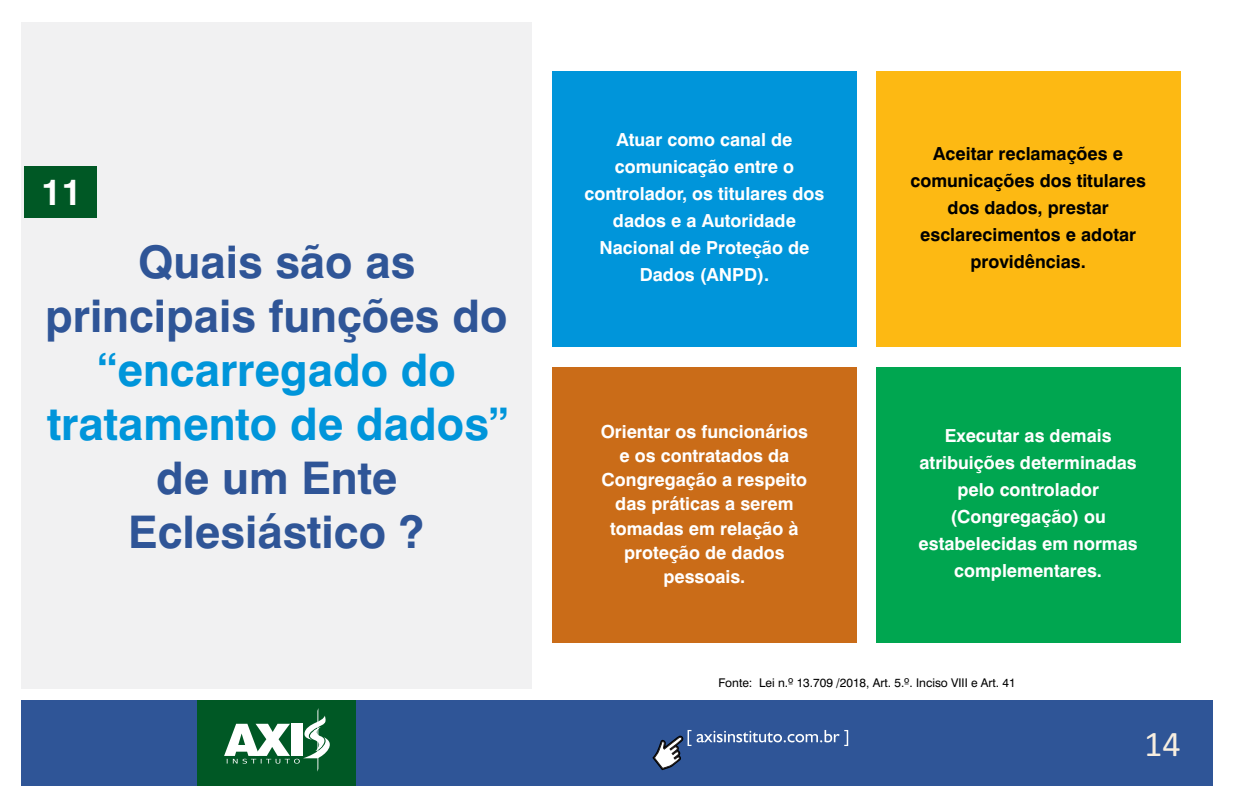
<style>
.page{position:relative;width:1234px;height:808px;background:#fff}
.page>*{position:absolute;margin:0;border:0;box-sizing:border-box;transform-origin:0 0}
.t1{font:700 45px/54px "Swiss 721 BT";color:#2f5597;text-align:center}
.t2{font:700 45px/54px "Swiss 721 BT";color:#0095da;text-align:center}
.t3{font:36px "Calibri";color:#f7eee0}
.t4{font:700 36px "Swiss 721 BT";color:#fff}
.t5{font:700 18px/27px "Swiss 721 BT";color:#fff;text-align:center}
.t6{font:700 18px/27px "Swiss 721 BT";color:#000;text-align:center}
.t7{font:12px "Swiss 721 BT";color:#000}
</style>
<div class="page">
<div style="left:22px;top:22px;width:510px;height:666px;background:#f1f1f2"></div>
<div style="left:21px;top:701px;width:1191px;height:85px;background:#2f5597"></div>
<div style="left:197px;top:701px;width:159px;height:85px;background:#005825"></div>
<svg style="left:224px;top:708px;width:106px;height:64px"></svg>
<svg style="left:652px;top:730px;width:196px;height:40px"></svg>
<div style="left:24px;top:166px;width:73px;height:52px;background:#005825"></div>
<div style="left:552px;top:71px;width:304px;height:276px;background:#0095da"></div>
<div style="left:875px;top:71px;width:305px;height:276px;background:#fdb913"></div>
<div style="left:552px;top:367px;width:304px;height:276px;background:#ca6c18"></div>
<div style="left:875px;top:367px;width:305px;height:276px;background:#00a650"></div>
<h2 class="t4" style="left:41px;top:178px;width:42px">11</h2>
<h1 class="t1" style="left:45px;top:240px;width:463px">Quais são as principais funções do</h1>
<h1 class="t2" style="left:47px;top:348px;width:463px">“encarregado do tratamento de dados”</h1>
<h1 class="t1" style="left:156px;top:455px;width:243px">de um Ente</h1>
<h1 class="t1" style="left:128px;top:509px;width:297px">Eclesiástico ?</h1>
<p class="t5" style="left:584px;top:128px;width:241px">Atuar como canal de comunicação entre o controlador, os titulares dos dados e a Autoridade<br>Nacional de Proteção de<br>Dados (ANPD).</p>
<p class="t6" style="left:910px;top:142px;width:237px">Aceitar reclamações e comunicações dos titulares dos dados, prestar esclarecimentos e adotar providências.</p>
<p class="t5" style="left:600px;top:421px;width:209px;line-height:24.2px">Orientar os funcionários e os contratados da<br>Congregação a respeito das práticas a serem tomadas em relação à proteção de dados pessoais.</p>
<p class="t5" style="left:918px;top:424px;width:220px">Executar as demais atribuições determinadas pelo controlador (Congregação) ou estabelecidas em normas complementares.</p>
<p class="t7" style="left:718px;top:677px;width:299px">Fonte: Lei n.º 13.709 /2018, Art. 5.º. Inciso VIII e Art. 41</p>
<h2 class="t3" style="left:1143px;top:729px;width:38px">14</h2>
</div>
